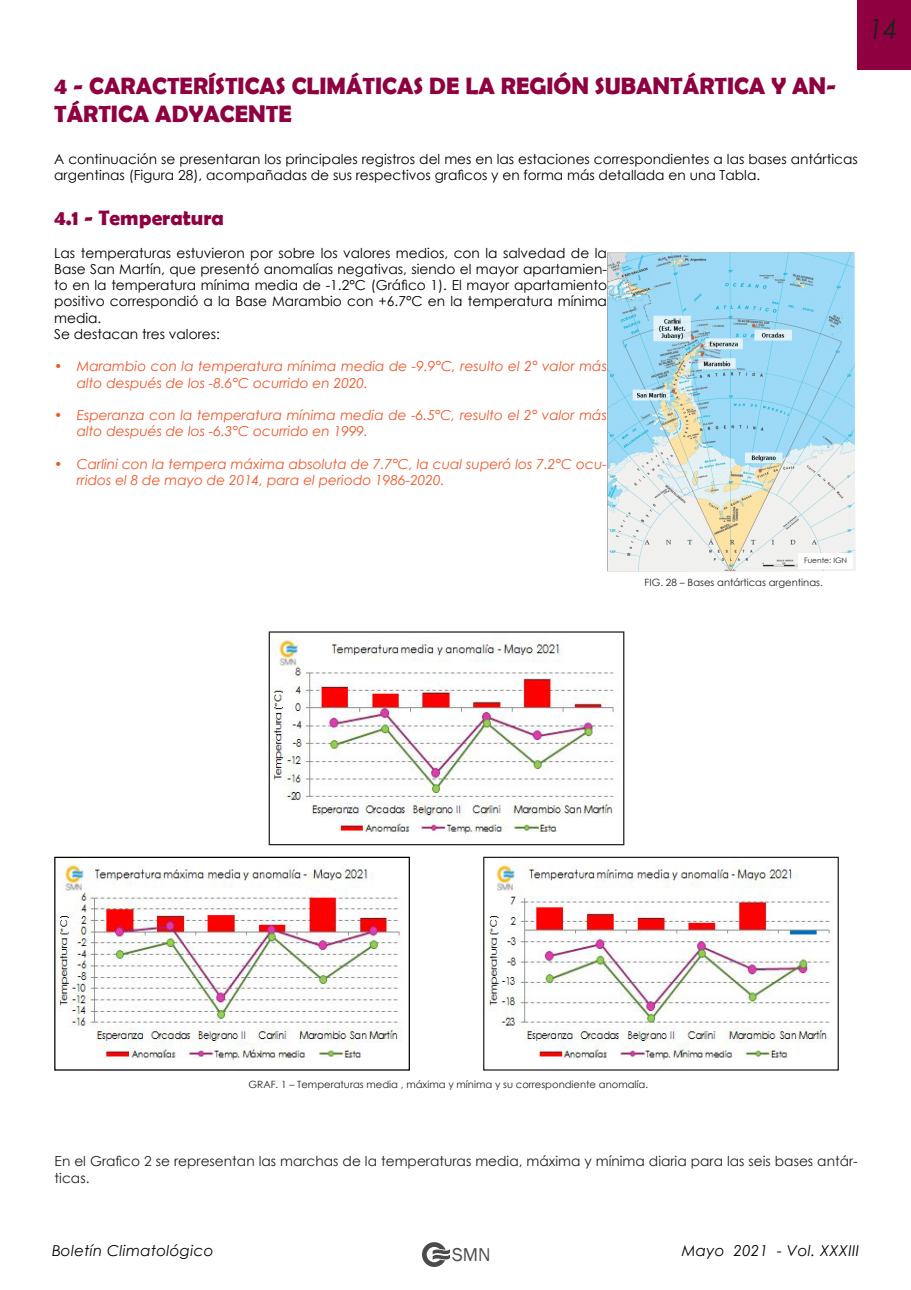
<style>
.page{position:relative;width:911px;height:1290px;background:#fff}
.page>*{position:absolute;margin:0;border:0;box-sizing:border-box;transform-origin:0 0}
.t1{font:italic 27.5px "Century Gothic";color:#231f20}
.t2{font:700 23.75px/28.5px "Berlin Sans FB Demi";color:#8f0040}
.t3{font:700 21.25px "Berlin Sans FB Demi";color:#8f0040}
.t4{font:19.12px "Franklin Gothic";color:#4c4b4b}
.t5{font:italic 15px "Century Gothic";letter-spacing:.02em;color:#040503}
.t6{font:13.75px/16.2px "Century Gothic";color:#000}
.t7{font:italic 13.75px/16.2px "Century Gothic";color:#f15629}
.t8{font:13.75px/16.5px "Century Gothic";color:#231f20}
.t9{font:10px "Century Gothic";color:#231f20}
.t10{font:7.5px "Century Gothic";color:#231f20}
</style>
<div class="page">
<svg style="left:422px;top:1242px;width:28px;height:25px"></svg>
<div style="left:857px;top:0;width:54px;height:70px;background:#8f0040"></div>
<img style="left:607px;top:252px;width:248px;height:319px">
<div style="left:798px;top:554px;width:54px;height:15px;background:#fff"></div>
<img style="left:271px;top:633px;width:343px;height:201px">
<div style="left:269px;top:631px;width:355px;height:214px;border:1px solid #231f20"></div>
<img style="left:56px;top:859px;width:345px;height:201px">
<div style="left:54px;top:857px;width:356px;height:213px;border:1px solid #000"></div>
<img style="left:485px;top:859px;width:345px;height:201px">
<div style="left:483px;top:857px;width:356px;height:213px;border:1px solid #231f20"></div>
<p class="t2" style="left:54px;top:71px;width:783px">4 - CARACTERÍSTICAS CLIMÁTICAS DE LA REGIÓN SUBANTÁRTICA Y AN-<br>TÁRTICA ADYACENTE</p>
<p class="t6" style="left:54px;top:151px;width:805px">A continuación se presentaran los principales registros del mes en las estaciones correspondientes a las bases antárticas argentinas (Figura 28), acompañadas de sus respectivos graficos y en forma más detallada en una Tabla.</p>
<p class="t3" style="left:54px;top:205px;width:171px">4.1 - Temperatura</p>
<p class="t6" style="left:54px;top:244px;width:554px;text-align:justify">Las temperaturas estuvieron por sobre los valores medios, con la salvedad de la Base San Martín, que presentó anomalías negativas, siendo el mayor apartamien&shy;to en la temperatura mínima media de -1.2°C (Gráfico 1). El mayor apartamiento positivo correspondió a la Base Marambio con +6.7°C en la temperatura mínima media.</p>
<p class="t6" style="left:54px;top:326px;width:167px">Se destacan tres valores:</p>
<p class="t7" style="left:77px;top:358px;width:532px;text-indent:-22px">• Marambio con la temperatura mínima media de -9.9°C, resulto el 2° valor más alto después de los -8.6°C ocurrido en 2020.</p>
<p class="t7" style="left:77px;top:407px;width:532px;text-indent:-22px">• Esperanza con la temperatura mínima media de -6.5°C, resulto el 2° valor más alto después de los -6.3°C ocurrido en 1999.</p>
<p class="t7" style="left:77px;top:456px;width:532px;text-indent:-22px">• Carlini con la tempera máxima absoluta de 7.7°C, la cual superó los 7.2°C ocu&shy;rridos el 8 de mayo de 2014, para el periodo 1986-2020.</p>
<p class="t1" style="left:868px;top:10px;width:32px">14</p>
<p class="t10" style="left:804px;top:555px;width:45px">Fuente: IGN</p>
<p class="t9" style="left:644px;top:575px;width:180px">FIG. 28 – Bases antárticas argentinas.</p>
<p class="t9" style="left:248px;top:1077px;width:401px">GRAF. 1 – Temperaturas media , máxima y mínima y su correspondiente anomalía.</p>
<p class="t8" style="left:55px;top:1153px;width:804px">En el Grafico 2 se representan las marchas de la temperaturas media, máxima y mínima diaria para las seis bases antár&shy;ticas.</p>
<p class="t5" style="left:52px;top:1240px;width:163px">Boletín Climatológico</p>
<p class="t5" style="left:682px;top:1240px;width:179px">Mayo 2021 - Vol. XXXIII</p>
<h3 class="t4" style="left:452px;top:1242px;width:40px">SMN</h3>
</div>
